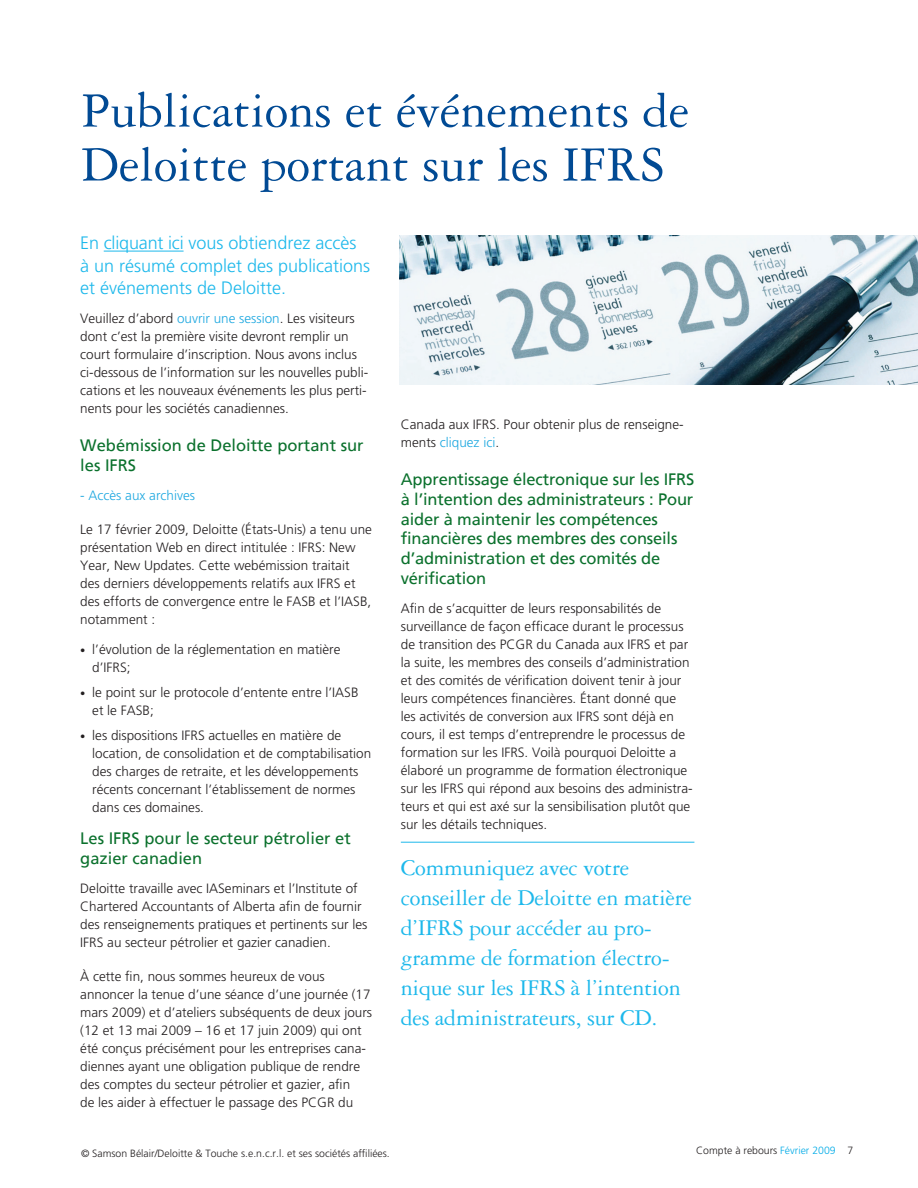
<style>
.page{position:relative;width:918px;height:1188px;background:#fff}
.page>*{position:absolute;margin:0;border:0;box-sizing:border-box;transform-origin:0 0}
.t1{font:52.5px/54px "Garamond Three";color:#014a94}
.t2{font:24px/30px "Garamond Three";letter-spacing:-.01em;color:#1db8eb}
.t3{font:300 18px/22.5px "Frutiger";color:#1db8eb}
.t4{font:16.5px/19.8px "Frutiger";letter-spacing:-.01em;color:#0b712d}
.t5{font:300 13.5px/18px "Frutiger";color:#231f20}
.t6{font:300 13.5px "Frutiger";color:#1ea8e0}
.t7{font:300 10.5px "Frutiger";color:#231f20}
.s1{color:#1ea8e0}
.s2{font-size:10.5px}
.s3{color:#00abe7}
</style>
<div class="page">
<hr style="left:104px;top:251px;width:80px;height:1px;background:#1db8eb">
<hr style="left:401px;top:842px;width:293px;height:1px;background:#1db8eb">
<img style="left:400px;top:236px;width:518px;height:149px">
<h1 class="t1" style="left:81px;top:84px;width:610px">Publications et événements de<br>Deloitte portant sur les IFRS</h1>
<h3 class="t3" style="left:80px;top:232px;width:292px">En cliquant ici vous obtiendrez accès<br>à un résumé complet des publications et événements de Deloitte.</h3>
<p class="t5" style="left:80px;top:310px;width:290px">Veuillez d’abord <span class="s1">ouvrir une session</span>. Les visiteurs dont c’est la première visite devront remplir un court formulaire d’inscription. Nous avons inclus ci-dessous de l’information sur les nouvelles publi&shy;cations et les nouveaux événements les plus perti&shy;nents pour les sociétés canadiennes.</p>
<p class="t4" style="left:80px;top:436px;width:285px">Webémission de Deloitte portant sur les IFRS</p>
<p class="t6" style="left:80px;top:488px;width:116px">- Accès aux archives</p>
<p class="t5" style="left:80px;top:521px;width:293px">Le 17 février 2009, Deloitte (États-Unis) a tenu une présentation Web en direct intitulée : IFRS: New Year, New Updates. Cette webémission traitait des derniers développements relatifs aux IFRS et des efforts de convergence entre le FASB et l’IASB, notamment :</p>
<p class="t5" style="left:92px;top:641px;width:250px;text-indent:-12px"><span class="s2">•</span> l’évolution de la réglementation en matière d’IFRS;</p>
<p class="t5" style="left:92px;top:683px;width:268px;text-indent:-12px"><span class="s2">•</span> le point sur le protocole d’entente entre l’IASB et le FASB;</p>
<p class="t5" style="left:92px;top:726px;width:281px;text-indent:-12px"><span class="s2">•</span> les dispositions IFRS actuelles en matière de location, de consolidation et de comptabilisation des charges de retraite, et les développements récents concernant l’établissement de normes dans ces domaines.</p>
<p class="t4" style="left:80px;top:829px;width:272px">Les IFRS pour le secteur pétrolier et gazier canadien</p>
<p class="t5" style="left:80px;top:880px;width:289px">Deloitte travaille avec IASeminars et l’Institute of Chartered Accountants of Alberta afin de fournir des renseignements pratiques et pertinents sur les IFRS au secteur pétrolier et gazier canadien.</p>
<p class="t5" style="left:80px;top:968px;width:293px">À cette fin, nous sommes heureux de vous annoncer la tenue d’une séance d’une journée (17 mars 2009) et d’ateliers subséquents de deux jours (12 et 13 mai 2009 – 16 et 17 juin 2009) qui ont été conçus précisément pour les entreprises cana&shy;diennes ayant une obligation publique de rendre des comptes du secteur pétrolier et gazier, afin<br>de les aider à effectuer le passage des PCGR du</p>
<p class="t5" style="left:401px;top:415px;width:284px">Canada aux IFRS. Pour obtenir plus de renseigne&shy;ments <span class="s1">cliquez ici</span>.</p>
<p class="t4" style="left:401px;top:469px;width:295px">Apprentissage électronique sur les IFRS à l’intention des administrateurs : Pour aider à maintenir les compétences financières des membres des conseils d’administration et des comités de vérification</p>
<p class="t5" style="left:401px;top:599px;width:293px">Afin de s’acquitter de leurs responsabilités de surveillance de façon efficace durant le processus de transition des PCGR du Canada aux IFRS et par la suite, les membres des conseils d’administration et des comités de vérification doivent tenir à jour leurs compétences financières. Étant donné que les activités de conversion aux IFRS sont déjà en cours, il est temps d’entreprendre le processus de formation sur les IFRS. Voilà pourquoi Deloitte a élaboré un programme de formation électronique sur les IFRS qui répond aux besoins des administra&shy;teurs et qui est axé sur la sensibilisation plutôt que sur les détails techniques.</p>
<h2 class="t2" style="left:401px;top:853px;width:292px">Communiquez avec votre conseiller de Deloitte en matière d’IFRS pour accéder au pro&shy;gramme de formation électro&shy;nique sur les IFRS à l’intention des administrateurs, sur CD.</h2>
<p class="t7" style="left:81px;top:1147px;width:310px">© Samson Bélair/Deloitte &amp; Touche s.e.n.c.r.l. et ses sociétés affiliées.</p>
<p class="t7" style="left:696px;top:1145px;width:158px">Compte à rebours <span class="s3">Février 2009</span> 7</p>
</div>
